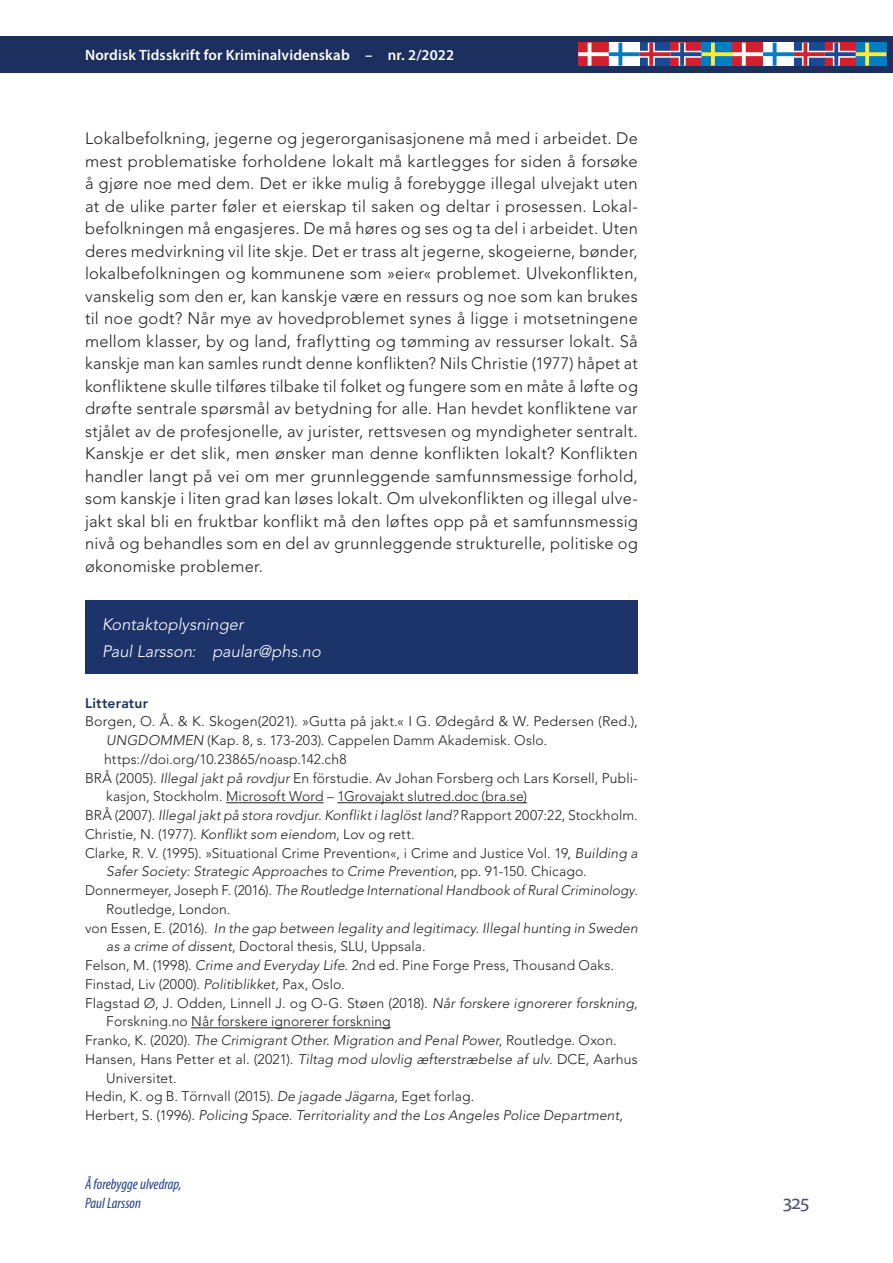
<style>
.page{position:relative;width:893px;height:1263px;background:#fff}
.page>*{position:absolute;margin:0;border:0;box-sizing:border-box;transform-origin:0 0}
.t1{font:21px "Myriad Pro";color:#4c5278}
.JS_Broedtekst_indryk{font:300 16.5px/22.5px "Avenir LT Std";letter-spacing:.015em;color:#231f20;text-align:justify}
.JS_forfattermail_afs{font:italic 300 16.5px "Avenir LT Std";letter-spacing:.005em;color:#fff}
.t2{font:600 15px "Myriad Pro";letter-spacing:.01em;color:#fff}
.t3{font:italic condensed 15px/19px "Myriad Pro";color:#253f8e}
.JS_Litteratur{font:300 13.8px/18.8px "Avenir LT Std";letter-spacing:.01em;color:#231f20}
.JS_Litteratur-2{font:italic 300 13.8px/18.8px "Avenir LT Std";letter-spacing:.005em;color:#231f20}
.JS_Litteratur_oversk{font:800 13.8px "Avenir LT Std";letter-spacing:.015em;color:#1c2f5f}
.s1{font-style:italic}
.s2{font-style:normal}
</style>
<div class="page">
<div style="left:0;top:36px;width:893px;height:36px;background:#1c2f5f"></div>
<svg style="left:578px;top:43px;width:308px;height:23px;background:#9a8196"></svg>
<hr style="left:226px;top:802px;width:98px;height:1px;background:#231f20">
<hr style="left:337px;top:802px;width:190px;height:1px;background:#231f20">
<hr style="left:191px;top:1027px;width:200px;height:1px;background:#231f20">
<div style="left:85px;top:600px;width:553px;height:74px;background:#1d346b"></div>
<p class="t2" style="left:85px;top:45px;width:371px">Nordisk Tidsskrift for Kriminalvidenskab – nr. 2/2022</p>
<p class="JS_Broedtekst_indryk" style="left:85px;top:127px;width:554px">Lokalbefolkning, jegerne og jegerorganisasjonene må med i arbeidet. De mest problematiske forholdene lokalt må kartlegges for siden å forsøke å gjøre noe med dem. Det er ikke mulig å forebygge illegal ulvejakt uten at de ulike parter føler et eierskap til saken og deltar i prosessen. Lokal&shy;befolkningen må engasjeres. De må høres og ses og ta del i arbeidet. Uten deres medvirkning vil lite skje. Det er trass alt jegerne, skogeierne, bønder, lokalbefolkningen og kommunene som »eier« problemet. Ulvekonflikten, vanskelig som den er, kan kanskje være en ressurs og noe som kan brukes til noe godt? Når mye av hovedproblemet synes å ligge i motsetningene mellom klasser, by og land, fraflytting og tømming av ressurser lokalt. Så kanskje man kan samles rundt denne konflikten? Nils Christie (1977) håpet at konfliktene skulle tilføres tilbake til folket og fungere som en måte å løfte og drøfte sentrale spørsmål av betydning for alle. Han hevdet konfliktene var stjålet av de profesjonelle, av jurister, rettsvesen og myndigheter sentralt.<br>Kanskje er det slik, men ønsker man denne konflikten lokalt? Konflikten handler langt på vei om mer grunnleggende samfunnsmessige forhold, som kanskje i liten grad kan løses lokalt. Om ulvekonflikten og illegal ulve&shy;jakt skal bli en fruktbar konflikt må den løftes opp på et samfunnsmessig nivå og behandles som en del av grunnleggende strukturelle, politiske og økonomiske problemer.</p>
<p class="JS_forfattermail_afs" style="left:102px;top:614px;width:143px">Kontaktoplysninger</p>
<p class="JS_forfattermail_afs" style="left:102px;top:641px;width:220px">Paul Larsson: paular@phs.no</p>
<p class="JS_Litteratur_oversk" style="left:85px;top:695px;width:65px">Litteratur</p>
<p class="JS_Litteratur" style="left:106px;top:712px;width:533px;text-indent:-21px">Borgen, O. Å. &amp; K. Skogen(2021). »Gutta på jakt.« I G. Ødegård &amp; W. Pedersen (Red.),<br><span class="s1">UNGDOMMEN</span> (Kap. 8, s. 173-203). Cappelen Damm Akademisk. Oslo.</p>
<p class="JS_Litteratur" style="left:104px;top:750px;width:244px">https://doi.org/10.23865/noasp.142.ch8</p>
<p class="JS_Litteratur" style="left:106px;top:768px;width:533px;text-indent:-21px">BRÅ (2005). <span class="s1">Illegal jakt på rovdjur</span> En förstudie. Av Johan Forsberg och Lars Korsell, Publi&shy;kasjon, Stockholm. Microsoft Word – 1Grovajakt slutred.doc (bra.se)</p>
<p class="JS_Litteratur-2" style="left:85px;top:806px;width:554px"><span class="s2">BRÅ (2007).</span> Illegal jakt på stora rovdjur. Konflikt i laglöst land? <span class="s2">Rapport 2007:22, Stockholm.</span></p>
<p class="JS_Litteratur" style="left:85px;top:825px;width:331px">Christie, N. (1977). <span class="s1">Konflikt som eiendom</span>, Lov og rett.</p>
<p class="JS_Litteratur" style="left:106px;top:843px;width:533px;text-indent:-21px">Clarke, R. V. (1995). »Situational Crime Prevention«, i Crime and Justice Vol. 19, <span class="s1">Building a<br>Safer Society: Strategic Approaches to Crime Prevention</span>, pp. 91-150. Chicago.</p>
<p class="JS_Litteratur-2" style="left:106px;top:881px;width:533px;text-indent:-21px"><span class="s2">Donnermeyer, Joseph F. (2016).</span> The Routledge International Handbook of Rural Criminology<span class="s2">.<br>Routledge, London.</span></p>
<p class="JS_Litteratur-2" style="left:106px;top:919px;width:533px;text-indent:-21px"><span class="s2">von Essen, E. (2016).</span> In the gap between legality and legitimacy. Illegal hunting in Sweden as a crime of dissent<span class="s2">, Doctoral thesis, SLU, Uppsala.</span></p>
<p class="JS_Litteratur" style="left:85px;top:956px;width:531px">Felson, M. (1998). <span class="s1">Crime and Everyday Life</span>. 2nd ed. Pine Forge Press, Thousand Oaks.</p>
<p class="JS_Litteratur" style="left:85px;top:975px;width:261px">Finstad, Liv (2000). <span class="s1">Politiblikket</span>, Pax, Oslo.</p>
<p class="JS_Litteratur" style="left:106px;top:993px;width:533px;text-indent:-21px">Flagstad Ø, J. Odden, Linnell J. og O-G. Støen (2018). <span class="s1">Når forskere ignorerer forskning</span>,<br>Forskning.no Når forskere ignorerer forskning</p>
<p class="JS_Litteratur-2" style="left:85px;top:1031px;width:533px"><span class="s2">Franko, K. (2020).</span> The Crimigrant Other. Migration and Penal Power<span class="s2">, Routledge. Oxon.</span></p>
<p class="JS_Litteratur" style="left:106px;top:1050px;width:533px;text-indent:-21px">Hansen, Hans Petter et al. (2021). <span class="s1">Tiltag mod ulovlig æfterstræbelse af ulv</span>. DCE, Aarhus<br>Universitet.</p>
<p class="JS_Litteratur" style="left:85px;top:1087px;width:391px">Hedin, K. og B. Törnvall (2015). <span class="s1">De jagade Jägarna</span>, Eget forlag.</p>
<p class="JS_Litteratur-2" style="left:85px;top:1106px;width:539px"><span class="s2">Herbert, S. (1996).</span> Policing Space. Territoriality and the Los Angeles Police Department<span class="s2">,</span></p>
<p class="t3" style="left:85px;top:1175px;width:98px">Å forebygge ulvedrap,<br>Paul Larsson</p>
<p class="t1" style="left:783px;top:1189px;width:28px">325</p>
</div>
